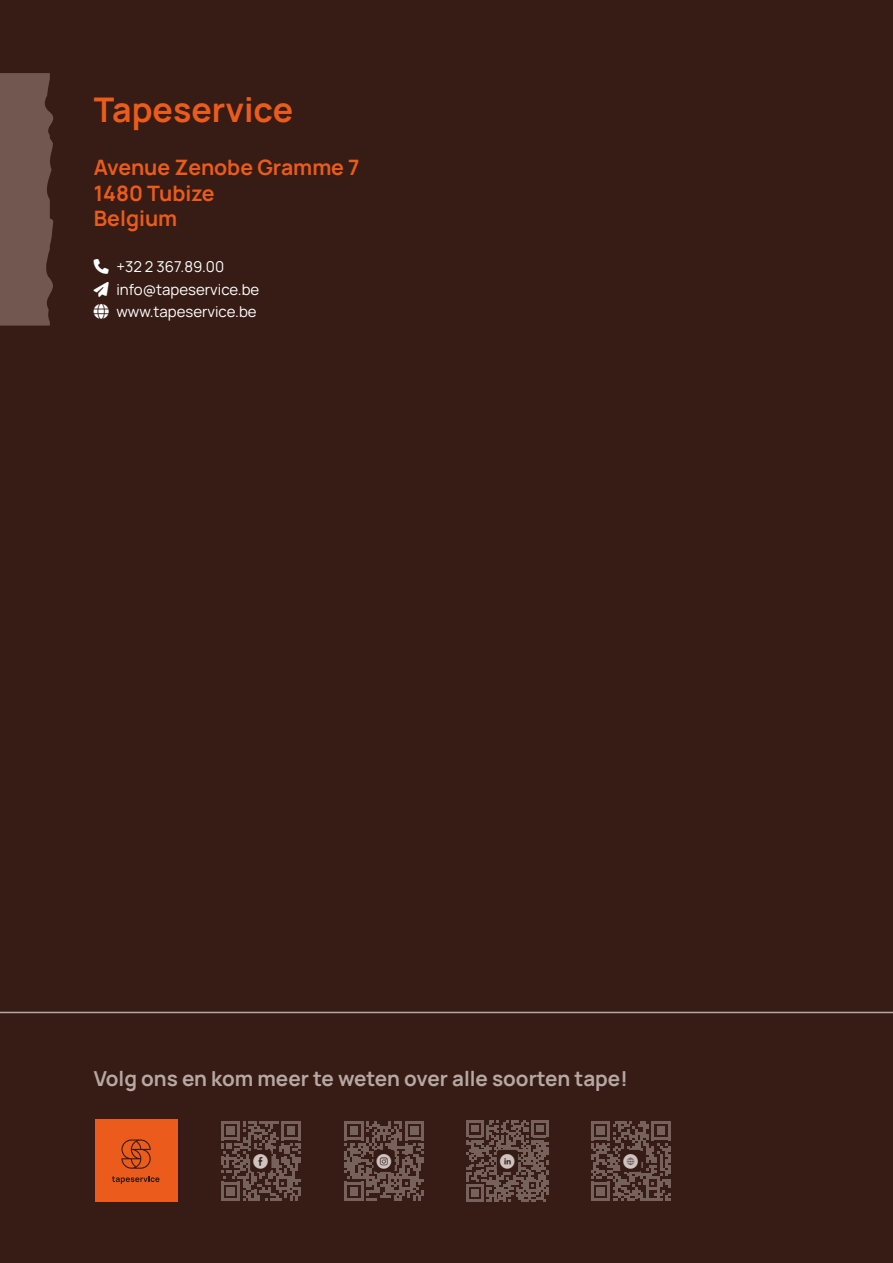
<style>
.page{position:relative;width:893px;height:1263px;background:#361c15}
.page>*{position:absolute;margin:0;border:0;box-sizing:border-box;transform-origin:0 0}
.t1{font:700 33.9px "Manrope";color:#eb5b1b}
.t2{font:700 21.15px/25.5px "Manrope";color:#eb5b1b}
.t3{font:700 20.55px "Manrope";color:#b7a8a4}
.t4{font:15px/22.5px "Manrope";color:#fff}
.t5{font:14.4px "Social Media Circled";color:#cec3c0}
</style>
<div class="page">
<hr style="left:0;top:1012px;width:893px;height:1px;background:#b7a8a3">
<svg style="left:0;top:73px;width:54px;height:253px;background:#6d534c"></svg>
<svg style="left:221px;top:1121px;width:80px;height:80px"></svg>
<div style="left:250px;top:1150px;width:21px;height:22px;background:#361c15;border-radius:3px"></div>
<svg style="left:344px;top:1121px;width:80px;height:80px"></svg>
<div style="left:373px;top:1150px;width:22px;height:22px;background:#361c15;border-radius:3px"></div>
<svg style="left:466px;top:1120px;width:82px;height:82px"></svg>
<div style="left:497px;top:1150px;width:21px;height:22px;background:#361c15;border-radius:3px"></div>
<svg style="left:591px;top:1121px;width:80px;height:80px"></svg>
<div style="left:620px;top:1150px;width:21px;height:22px;background:#361c15;border-radius:3px"></div>
<div style="left:95px;top:1120px;width:82px;height:82px;background:#eb5b1b"></div>
<svg style="left:121px;top:1139px;width:30px;height:30px"></svg>
<svg style="left:112px;top:1176px;width:48px;height:8px"></svg>
<h1 class="t1" style="left:94px;top:82px;width:201px">Tapeservice</h1>
<h2 class="t2" style="left:94px;top:153px;width:267px">Avenue Zenobe Gramme 7<br>1480 Tubize<br>Belgium</h2>
<p class="t4" style="left:116px;top:255px;width:144px">+32 2 367.89.00 info@tapeservice.be www.tapeservice.be</p>
<h3 class="t3" style="left:94px;top:1061px;width:535px">Volg ons en kom meer te weten over alle soorten tape!</h3>
<p class="t5" style="left:253px;top:1154px;width:17px">E</p>
<p class="t5" style="left:376px;top:1154px;width:17px">Q</p>
<p class="t5" style="left:500px;top:1154px;width:17px">C</p>
<p class="t5" style="left:623px;top:1154px;width:17px">K</p>
</div>
